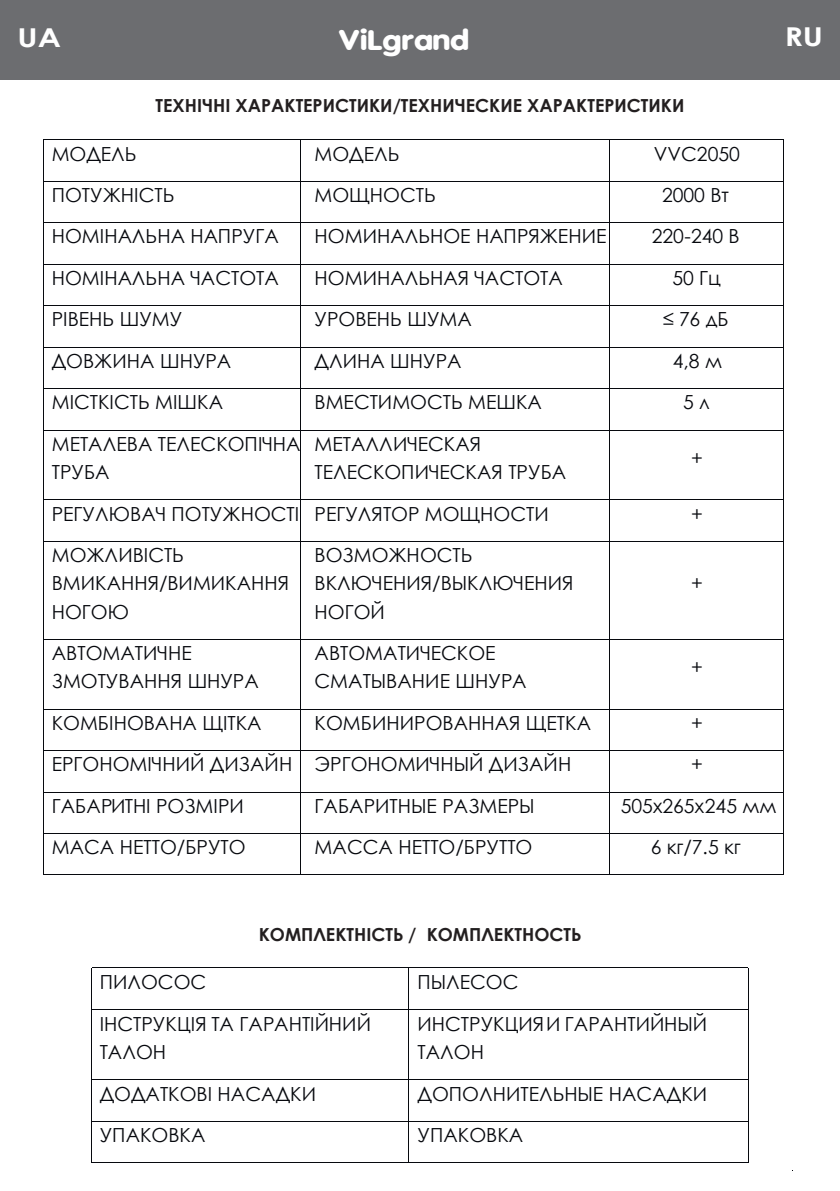
<style>
.page{position:relative;width:840px;height:1191px;background:#fff}
.page>*{position:absolute;margin:0;border:0;box-sizing:border-box;transform-origin:0 0}
.t1{font:700 27px "VAG World";color:#fff;scale:1.21 1}
.t2{font:700 26px "Century Gothic";color:#fff;scale:1.21 1}
.t3{font:italic 700 20px "Myriad Pro";color:#fff}
.t4{font:19.4px/41.4px "Century Gothic";color:#07090e}
.t5{font:700 18px "Century Gothic";color:#231f20}
</style>
<div class="page">
<hr style="left:609px;top:139px;width:173px;height:1px;background:#07090e">
<hr style="left:608px;top:140px;width:1px;height:41px;background:#07090e">
<hr style="left:782px;top:140px;width:1px;height:41px;background:#07090e">
<hr style="left:609px;top:181px;width:173px;height:1px;background:#07090e">
<hr style="left:608px;top:182px;width:1px;height:40px;background:#07090e">
<hr style="left:782px;top:182px;width:1px;height:40px;background:#07090e">
<hr style="left:609px;top:222px;width:173px;height:1px;background:#07090e">
<hr style="left:608px;top:223px;width:1px;height:41px;background:#07090e">
<hr style="left:782px;top:223px;width:1px;height:41px;background:#07090e">
<hr style="left:609px;top:264px;width:173px;height:1px;background:#07090e">
<hr style="left:608px;top:265px;width:1px;height:40px;background:#07090e">
<hr style="left:782px;top:265px;width:1px;height:40px;background:#07090e">
<hr style="left:609px;top:305px;width:173px;height:1px;background:#07090e">
<hr style="left:608px;top:306px;width:1px;height:41px;background:#07090e">
<hr style="left:782px;top:306px;width:1px;height:41px;background:#07090e">
<hr style="left:609px;top:347px;width:173px;height:1px;background:#07090e">
<hr style="left:608px;top:348px;width:1px;height:40px;background:#07090e">
<hr style="left:782px;top:348px;width:1px;height:40px;background:#07090e">
<hr style="left:609px;top:388px;width:173px;height:1px;background:#07090e">
<hr style="left:608px;top:389px;width:1px;height:41px;background:#07090e">
<hr style="left:782px;top:389px;width:1px;height:41px;background:#07090e">
<hr style="left:609px;top:430px;width:173px;height:1px;background:#07090e">
<hr style="left:608px;top:431px;width:1px;height:68px;background:#07090e">
<hr style="left:782px;top:431px;width:1px;height:68px;background:#07090e">
<hr style="left:609px;top:499px;width:173px;height:1px;background:#07090e">
<hr style="left:608px;top:500px;width:1px;height:41px;background:#07090e">
<hr style="left:782px;top:500px;width:1px;height:41px;background:#07090e">
<hr style="left:609px;top:541px;width:173px;height:1px;background:#07090e">
<hr style="left:608px;top:542px;width:1px;height:97px;background:#07090e">
<hr style="left:782px;top:542px;width:1px;height:97px;background:#07090e">
<hr style="left:609px;top:639px;width:173px;height:1px;background:#07090e">
<hr style="left:608px;top:640px;width:1px;height:69px;background:#07090e">
<hr style="left:782px;top:640px;width:1px;height:69px;background:#07090e">
<hr style="left:609px;top:709px;width:173px;height:1px;background:#07090e">
<hr style="left:608px;top:709px;width:1px;height:41px;background:#07090e">
<hr style="left:782px;top:709px;width:1px;height:41px;background:#07090e">
<hr style="left:609px;top:750px;width:173px;height:1px;background:#07090e">
<hr style="left:608px;top:751px;width:1px;height:41px;background:#07090e">
<hr style="left:782px;top:751px;width:1px;height:41px;background:#07090e">
<hr style="left:609px;top:792px;width:173px;height:1px;background:#07090e">
<hr style="left:608px;top:792px;width:1px;height:41px;background:#07090e">
<hr style="left:782px;top:792px;width:1px;height:41px;background:#07090e">
<hr style="left:609px;top:833px;width:173px;height:1px;background:#07090e">
<hr style="left:608px;top:834px;width:1px;height:40px;background:#07090e">
<hr style="left:609px;top:874px;width:173px;height:1px;background:#07090e">
<hr style="left:782px;top:834px;width:1px;height:40px;background:#07090e">
<hr style="left:306px;top:139px;width:303px;height:1px;background:#07090e">
<hr style="left:306px;top:181px;width:303px;height:1px;background:#07090e">
<hr style="left:306px;top:222px;width:303px;height:1px;background:#07090e">
<hr style="left:306px;top:264px;width:303px;height:1px;background:#07090e">
<hr style="left:306px;top:305px;width:303px;height:1px;background:#07090e">
<hr style="left:306px;top:347px;width:303px;height:1px;background:#07090e">
<hr style="left:306px;top:388px;width:303px;height:1px;background:#07090e">
<hr style="left:306px;top:430px;width:303px;height:1px;background:#07090e">
<hr style="left:306px;top:499px;width:303px;height:1px;background:#07090e">
<hr style="left:306px;top:541px;width:303px;height:1px;background:#07090e">
<hr style="left:306px;top:639px;width:303px;height:1px;background:#07090e">
<hr style="left:306px;top:709px;width:303px;height:1px;background:#07090e">
<hr style="left:306px;top:750px;width:303px;height:1px;background:#07090e">
<hr style="left:306px;top:792px;width:303px;height:1px;background:#07090e">
<hr style="left:306px;top:833px;width:303px;height:1px;background:#07090e">
<hr style="left:44px;top:874px;width:565px;height:1px;background:#07090e">
<hr style="left:44px;top:139px;width:262px;height:1px;background:#07090e">
<hr style="left:44px;top:181px;width:262px;height:1px;background:#07090e">
<hr style="left:44px;top:222px;width:262px;height:1px;background:#07090e">
<hr style="left:44px;top:264px;width:262px;height:1px;background:#07090e">
<hr style="left:44px;top:305px;width:262px;height:1px;background:#07090e">
<hr style="left:44px;top:347px;width:262px;height:1px;background:#07090e">
<hr style="left:44px;top:388px;width:262px;height:1px;background:#07090e">
<hr style="left:44px;top:430px;width:262px;height:1px;background:#07090e">
<hr style="left:44px;top:499px;width:262px;height:1px;background:#07090e">
<hr style="left:44px;top:541px;width:262px;height:1px;background:#07090e">
<hr style="left:44px;top:639px;width:262px;height:1px;background:#07090e">
<hr style="left:44px;top:709px;width:262px;height:1px;background:#07090e">
<hr style="left:44px;top:750px;width:262px;height:1px;background:#07090e">
<hr style="left:44px;top:792px;width:262px;height:1px;background:#07090e">
<hr style="left:44px;top:833px;width:262px;height:1px;background:#07090e">
<div style="left:0;top:1px;width:839px;height:79px;background:#6c6d70"></div>
<hr style="left:43px;top:139px;width:1px;height:736px;background:#07090e">
<hr style="left:300px;top:139px;width:1px;height:736px;background:#07090e">
<hr style="left:408px;top:968px;width:1px;height:41px;background:#07090e">
<hr style="left:408px;top:1010px;width:1px;height:69px;background:#07090e">
<hr style="left:408px;top:1080px;width:1px;height:41px;background:#07090e">
<hr style="left:408px;top:1122px;width:1px;height:40px;background:#07090e">
<hr style="left:747px;top:969px;width:1px;height:40px;background:#07090e">
<hr style="left:747px;top:1010px;width:1px;height:70px;background:#07090e">
<hr style="left:747px;top:1080px;width:1px;height:41px;background:#07090e">
<hr style="left:747px;top:1122px;width:1px;height:41px;background:#07090e">
<hr style="left:409px;top:967px;width:338px;height:1px;background:#07090e">
<hr style="left:408px;top:1009px;width:339px;height:1px;background:#07090e">
<hr style="left:408px;top:1079px;width:339px;height:1px;background:#07090e">
<hr style="left:408px;top:1121px;width:339px;height:1px;background:#07090e">
<hr style="left:409px;top:1162px;width:338px;height:1px;background:#07090e">
<hr style="left:92px;top:967px;width:316px;height:1px;background:#07090e">
<hr style="left:92px;top:1009px;width:316px;height:1px;background:#07090e">
<hr style="left:92px;top:1079px;width:316px;height:1px;background:#07090e">
<hr style="left:92px;top:1121px;width:316px;height:1px;background:#07090e">
<hr style="left:92px;top:1162px;width:316px;height:1px;background:#07090e">
<hr style="left:91px;top:969px;width:1px;height:40px;background:#07090e">
<hr style="left:91px;top:1010px;width:1px;height:70px;background:#07090e">
<hr style="left:91px;top:1080px;width:1px;height:41px;background:#07090e">
<hr style="left:91px;top:1122px;width:1px;height:41px;background:#07090e">
<h2 class="t2" style="left:17px;top:18px;width:37px">UA</h2>
<h1 class="t1" style="left:338px;top:25px;width:109px">ViLgrand</h1>
<h2 class="t2" style="left:784px;top:17px;width:33px">RU</h2>
<p class="t3" style="left:53px;top:27px;width:25px">RU</p>
<p class="t3" style="left:765px;top:27px;width:26px">UA</p>
<p class="t5" style="left:155px;top:91px;width:530px">ТЕХНІЧНІ ХАРАКТЕРИСТИКИ/ТЕХНИЧЕСКИЕ ХАРАКТЕРИСТИКИ</p>
<p class="t4" style="left:52px;top:133px;width:250px">МОДЕЛЬ<br>ПОТУЖНІСТЬ<br>НОМІНАЛЬНА НАПРУГА<br>НОМІНАЛЬНА ЧАСТОТА<br>РІВЕНЬ ШУМУ<br>ДОВЖИНА ШНУРА<br>МІСТКІСТЬ МІШКА<br>МЕТАЛЕВА ТЕЛЕСКОПІЧНА</p>
<p class="t4" style="left:52px;top:451px;width:249px">ТРУБА<br>РЕГУЛЮВАЧ ПОТУЖНОСТІ<br>МОЖЛИВІСТЬ</p>
<p class="t4" style="left:52px;top:569px;width:239px;line-height:28.2px">ВМИКАННЯ/ВИМИКАННЯ<br>НОГОЮ</p>
<p class="t4" style="left:52px;top:639px;width:208px;line-height:28.2px">АВТОМАТИЧНЕ<br>ЗМОТУВАННЯ ШНУРА</p>
<p class="t4" style="left:52px;top:702px;width:242px">КОМБІНОВАНА ЩІТКА<br>ЕРГОНОМІЧНИЙ ДИЗАЙН<br>ГАБАРИТНІ РОЗМІРИ<br>МАСА НЕТТО/БРУТО</p>
<p class="t4" style="left:314px;top:133px;width:293px">МОДЕЛЬ<br>МОЩНОСТЬ<br>НОМИНАЛЬНОЕ НАПРЯЖЕНИЕ<br>НОМИНАЛЬНАЯ ЧАСТОТА<br>УРОВЕНЬ ШУМА<br>ДЛИНА ШНУРА<br>ВМЕСТИМОСТЬ МЕШКА<br>МЕТАЛЛИЧЕСКАЯ</p>
<p class="t4" style="left:314px;top:451px;width:253px">ТЕЛЕСКОПИЧЕСКАЯ ТРУБА<br>РЕГУЛЯТОР МОЩНОСТИ<br>ВОЗМОЖНОСТЬ</p>
<p class="t4" style="left:314px;top:569px;width:260px;line-height:28.2px">ВКЛЮЧЕНИЯ/ВЫКЛЮЧЕНИЯ<br>НОГОЙ</p>
<p class="t4" style="left:314px;top:639px;width:213px;line-height:28.2px">АВТОМАТИЧЕСКОЕ<br>СМАТЫВАНИЕ ШНУРА</p>
<p class="t4" style="left:314px;top:702px;width:278px">КОМБИНИРОВАННАЯ ЩЕТКА<br>ЭРГОНОМИЧНЫЙ ДИЗАЙН<br>ГАБАРИТНЫЕ РАЗМЕРЫ<br>МАССА НЕТТО/БРУТТО</p>
<p class="t4" style="left:651px;top:133px;width:89px;text-align:center">VVC2050<br>2000 Вт<br>220-240 В<br>50 Гц<br>≤ 76 дБ<br>4,8 м<br>5 л</p>
<p class="t4" style="left:690px;top:437px;width:13px">+</p>
<p class="t4" style="left:690px;top:492px;width:13px">+</p>
<p class="t4" style="left:690px;top:562px;width:13px">+</p>
<p class="t4" style="left:690px;top:646px;width:13px">+</p>
<p class="t4" style="left:620px;top:702px;width:157px;text-align:center">+<br>+<br>505х265х245 мм<br>6 кг/7.5 кг</p>
<p class="t5" style="left:258px;top:921px;width:324px">КОМПЛЕКТНІСТЬ / КОМПЛЕКТНОСТЬ</p>
<p class="t4" style="left:100px;top:960px;width:273px">ПИЛОСОС<br>ІНСТРУКЦІЯ ТА ГАРАНТІЙНИЙ</p>
<p class="t4" style="left:100px;top:1031px;width:218px">ТАЛОН<br>ДОДАТКОВІ НАСАДКИ<br>УПАКОВКА</p>
<p class="t4" style="left:417px;top:960px;width:291px">ПЫЛЕСОС<br>ИНСТРУКЦИЯИ ГАРАНТИЙНЫЙ</p>
<p class="t4" style="left:417px;top:1031px;width:291px">ТАЛОН<br>ДОПОЛНИТЕЛЬНЫЕ НАСАДКИ<br>УПАКОВКА</p>
</div>
